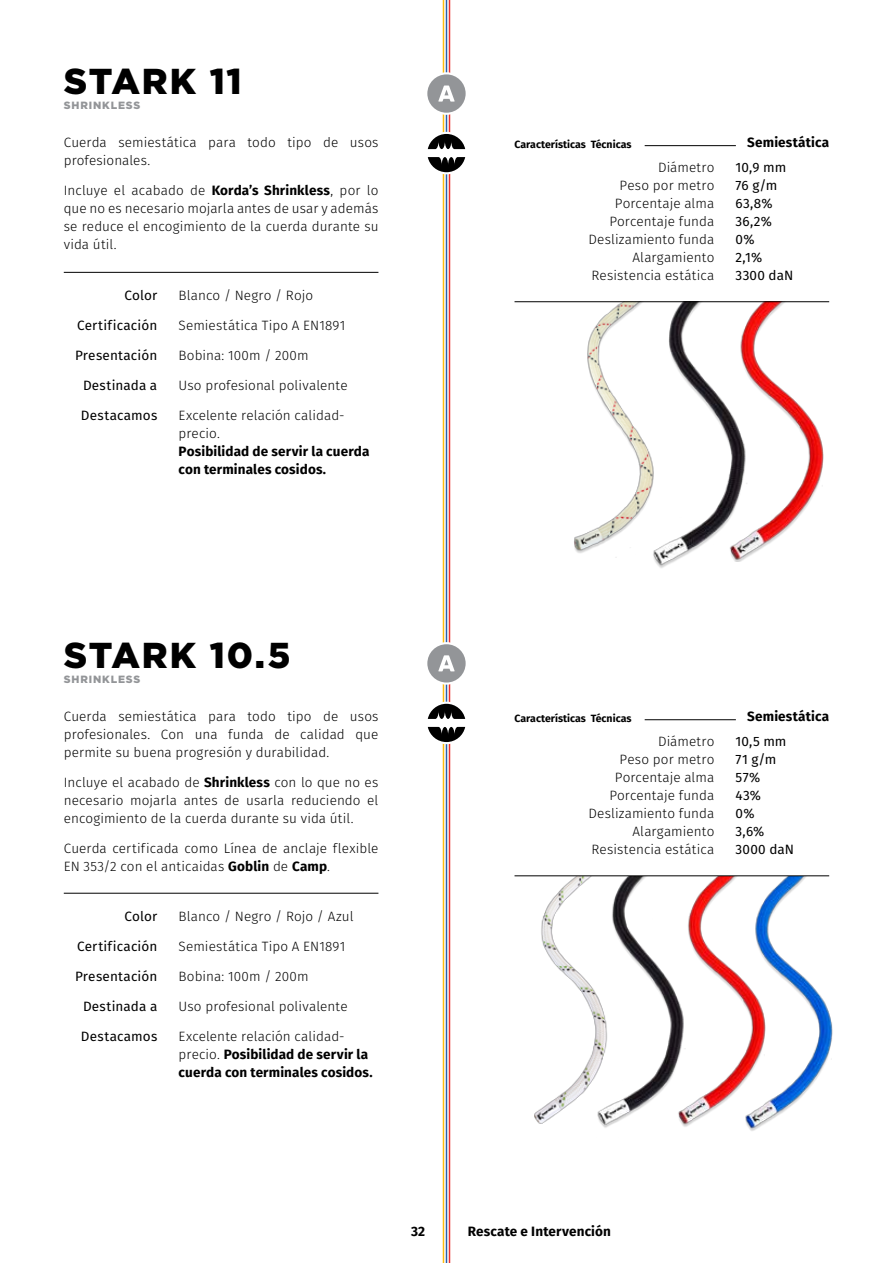
<style>
.page{position:relative;width:893px;height:1263px;background:#fff}
.page>*{position:absolute;margin:0;border:0;box-sizing:border-box;transform-origin:0 0}
.t1{font:900 36px "Gotham HTF";letter-spacing:.05em;color:#000}
.t2{font:300 13.5px/18px "Fira Sans";letter-spacing:.005em;color:#000}
.t3{font:700 13.5px/18px "Fira Sans";letter-spacing:.01em;color:#000}
.t4{font:13.5px/18px "Fira Sans";letter-spacing:.01em;color:#000}
.t5{font:700 10.5px "Fira Sans";color:#000}
.t6{font:900 10.5px "Gotham HTF";letter-spacing:.085em;color:#939598}
.s1{font-weight:700}
.s2{font-weight:300}
</style>
<div class="page">
<hr style="left:446px;top:0;width:1px;height:1263px;background:#2862ab">
<hr style="left:443px;top:0;width:1px;height:1263px;background:#febc11">
<hr style="left:449px;top:0;width:1px;height:1263px;background:#ee312d">
<img style="left:546px;top:302px;width:73px;height:251px">
<img style="left:619px;top:302px;width:122px;height:266px">
<img style="left:693px;top:302px;width:137px;height:259px">
<img style="left:514px;top:876px;width:52px;height:248px">
<img style="left:566px;top:876px;width:78px;height:252px">
<img style="left:644px;top:876px;width:64px;height:251px">
<img style="left:708px;top:876px;width:125px;height:255px">
<hr style="left:64px;top:272px;width:314px;height:1px;background:#000">
<div style="left:425px;top:72px;width:43px;height:43px;background:#fff;border-radius:50%"></div>
<div style="left:427px;top:74px;width:39px;height:39px;background:#939598;border-radius:50%"></div>
<svg style="left:438px;top:86px;width:17px;height:16px"></svg>
<div style="left:425px;top:132px;width:43px;height:42px;background:#fff;border-radius:50%"></div>
<svg style="left:428px;top:134px;width:37px;height:15px"></svg>
<svg style="left:428px;top:157px;width:37px;height:15px"></svg>
<hr style="left:64px;top:893px;width:314px;height:1px;background:#000">
<div style="left:425px;top:642px;width:43px;height:43px;background:#fff;border-radius:50%"></div>
<div style="left:427px;top:644px;width:39px;height:38px;background:#939598;border-radius:50%"></div>
<svg style="left:438px;top:655px;width:17px;height:16px"></svg>
<div style="left:425px;top:702px;width:43px;height:42px;background:#fff;border-radius:50%"></div>
<svg style="left:428px;top:704px;width:37px;height:15px"></svg>
<svg style="left:428px;top:727px;width:37px;height:15px"></svg>
<hr style="left:645px;top:719px;width:91px;height:1px;background:#000">
<hr style="left:514px;top:875px;width:315px;height:1px;background:#000">
<hr style="left:645px;top:145px;width:91px;height:1px;background:#000">
<hr style="left:514px;top:301px;width:315px;height:1px;background:#000">
<h1 class="t1" style="left:64px;top:60px;width:179px">STARK 11</h1>
<p class="t6" style="left:64px;top:99px;width:78px">SHRINKLESS</p>
<p class="t2" style="left:64px;top:134px;width:316px">Cuerda semiestática para todo tipo de usos profesionales.</p>
<p class="t2" style="left:64px;top:182px;width:316px;text-align:justify">Incluye el acabado de <span class="s1">Korda’s Shrinkless</span>, por lo que no es necesario mojarla antes de usar y además se reduce el encogimiento de la cuerda durante su vida útil.</p>
<p class="t4" style="left:124px;top:287px;width:34px">Color</p>
<p class="t4" style="left:77px;top:317px;width:82px">Certificación</p>
<p class="t4" style="left:75px;top:347px;width:84px">Presentación</p>
<p class="t4" style="left:83px;top:377px;width:76px">Destinada a</p>
<p class="t4" style="left:81px;top:407px;width:78px">Destacamos</p>
<p class="t2" style="left:179px;top:287px;width:136px">Blanco / Negro / Rojo</p>
<p class="t2" style="left:179px;top:317px;width:168px">Semiestática Tipo A EN1891</p>
<p class="t2" style="left:179px;top:347px;width:132px">Bobina: 100m / 200m</p>
<p class="t2" style="left:179px;top:377px;width:170px">Uso profesional polivalente</p>
<p class="t2" style="left:179px;top:407px;width:168px">Excelente relación calidad&shy;precio.</p>
<p class="t3" style="left:179px;top:443px;width:192px">Posibilidad de servir la cuerda con terminales cosidos.</p>
<p class="t5" style="left:514px;top:137px;width:118px">Características Técnicas</p>
<p class="t3" style="left:747px;top:134px;width:83px">Semiestática</p>
<p class="t2" style="left:588px;top:159px;width:127px;text-align:right">Diámetro<br>Peso por metro<br>Porcentaje alma<br>Porcentaje funda<br>Deslizamiento funda<br>Alargamiento<br>Resistencia estática</p>
<p class="t4" style="left:736px;top:159px;width:59px">10,9 mm<br>76 g/m<br>63,8%<br>36,2%<br>0%<br>2,1%<br>3300 daN</p>
<h1 class="t1" style="left:64px;top:634px;width:228px">STARK 10.5</h1>
<p class="t6" style="left:64px;top:673px;width:78px">SHRINKLESS</p>
<p class="t2" style="left:64px;top:708px;width:316px;text-align:justify">Cuerda semiestática para todo tipo de usos profesionales. Con una funda de calidad que permite su buena progresión y durabilidad.</p>
<p class="t2" style="left:64px;top:774px;width:316px;text-align:justify">Incluye el acabado de <span class="s1">Shrinkless</span> con lo que no es necesario mojarla antes de usarla reduciendo el encogimiento de la cuerda durante su vida útil.</p>
<p class="t2" style="left:64px;top:840px;width:316px">Cuerda certificada como Línea de anclaje flexible<br>EN 353/2 con el anticaidas <span class="s1">Goblin</span> de <span class="s1">Camp</span>.</p>
<p class="t4" style="left:124px;top:908px;width:34px">Color</p>
<p class="t4" style="left:77px;top:938px;width:82px">Certificación</p>
<p class="t4" style="left:75px;top:968px;width:84px">Presentación</p>
<p class="t4" style="left:83px;top:998px;width:76px">Destinada a</p>
<p class="t4" style="left:81px;top:1028px;width:78px">Destacamos</p>
<p class="t2" style="left:179px;top:908px;width:176px">Blanco / Negro / Rojo / Azul</p>
<p class="t2" style="left:179px;top:938px;width:168px">Semiestática Tipo A EN1891</p>
<p class="t2" style="left:179px;top:968px;width:132px">Bobina: 100m / 200m</p>
<p class="t2" style="left:179px;top:998px;width:170px">Uso profesional polivalente</p>
<p class="t3" style="left:179px;top:1028px;width:195px"><span class="s2">Excelente relación calidad&shy;precio.</span> Posibilidad de servir la cuerda con terminales cosidos.</p>
<p class="t5" style="left:514px;top:711px;width:118px">Características Técnicas</p>
<p class="t3" style="left:747px;top:708px;width:83px">Semiestática</p>
<p class="t2" style="left:588px;top:733px;width:127px;text-align:right">Diámetro<br>Peso por metro<br>Porcentaje alma<br>Porcentaje funda<br>Deslizamiento funda<br>Alargamiento<br>Resistencia estática</p>
<p class="t4" style="left:736px;top:733px;width:60px">10,5 mm<br>71 g/m<br>57%<br>43%<br>0%<br>3,6%<br>3000 daN</p>
<p class="t3" style="left:411px;top:1224px;width:16px">32</p>
<p class="t3" style="left:468px;top:1224px;width:145px">Rescate e Intervención</p>
</div>
